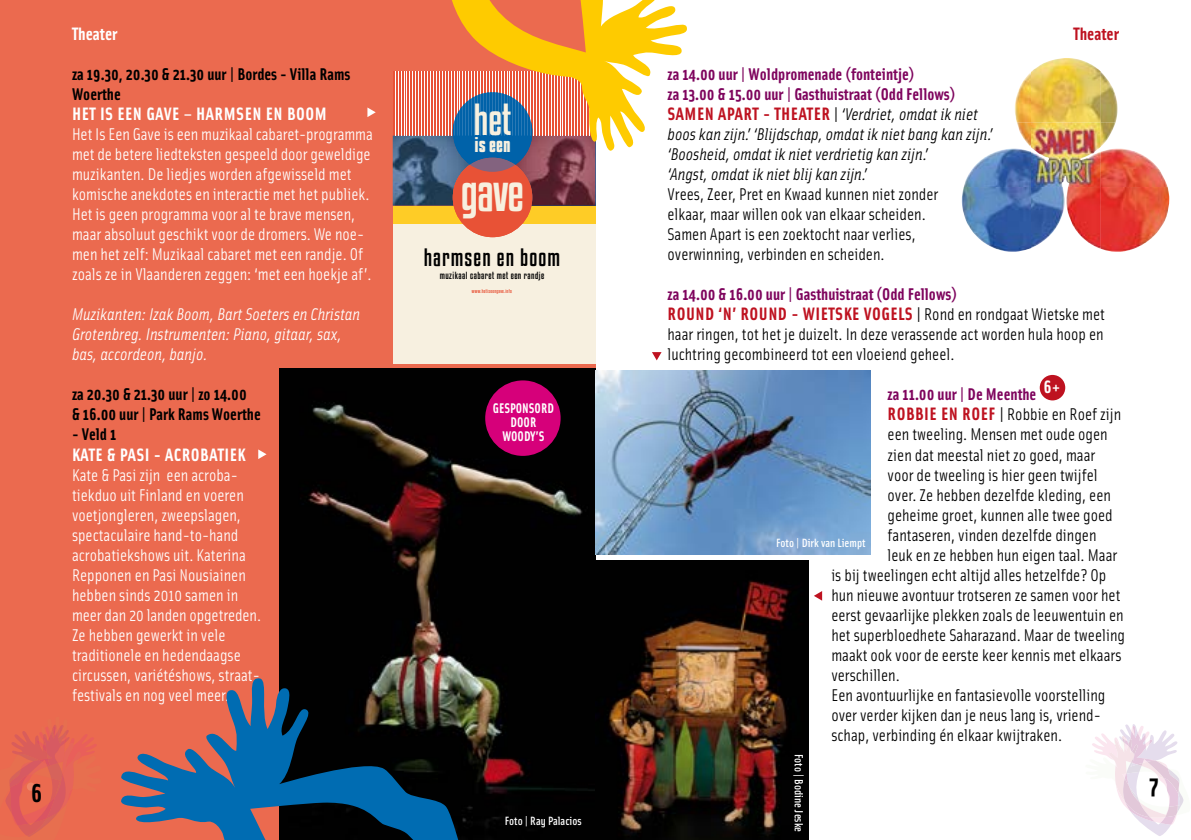
<style>
.page{position:relative;width:1191px;height:840px;background:#fff}
.page>*{position:absolute;margin:0;border:0;box-sizing:border-box;transform-origin:0 0}
.t1{font:47.6px "Kenyan Coffee Rg";color:#f7f0df}
.t2{font:39.4px "Kenyan Coffee Rg";color:#f7f0df}
.t3{font:700 26px "Solex";color:#000}
.t4{font:22.2px "Kenyan Coffee Rg";letter-spacing:.05em;color:#000}
.t5{font:700 18.8px "Kenyan Coffee Rg";color:#f7f0df}
.t6{font:700 18px "Solex";letter-spacing:.025em;color:#be1220}
.t7{font:700 18px "Solex";letter-spacing:.025em;color:#fff}
.t8{font:700 18px "Solex";color:#fff}
.t9{font:700 18px "Solex";color:#be1220}
.t10{font:17px/20px "Solex";color:#000}
.t11{font:17px/20px "Solex";color:#fff}
.t12{font:italic 17px/20px "Solex";color:#000}
.t13{font:italic 17px/20px "Solex";color:#fff}
.t14{font:700 17px/20px "Solex";color:#000}
.t15{font:700 17px "Solex";color:#7e045d}
.t16{font:700 14px/14px "Solex";color:#fff;text-align:center;scale:.95 1}
.t17{font:500 12px "Solex";color:#fff}
.t18{font:9px "Kenyan Coffee Rg";letter-spacing:.05em;color:#000}
.t19{font:5px "Kenyan Coffee Rg";letter-spacing:.05em;color:#e85236}
.s1{font-weight:700;font-style:normal;color:#7e045d}
.s2{font-weight:700;font-style:normal;font-size:18px;color:#be1220}
.s3{font-style:normal}
.s4{font-weight:400;font-size:17px;color:#000}
.s5{font-weight:700;font-size:18px;color:#be1220}
</style>
<div class="page">
<div style="left:0;top:0;width:595px;height:839px;background:#eb6a4f"></div>
<svg style="left:1092px;top:724px;width:92px;height:111px"></svg>
<svg style="left:5px;top:725px;width:91px;height:112px"></svg>
<div style="left:393px;top:224px;width:202px;height:140px;background:#f7f0e0"></div>
<img style="left:279px;top:368px;width:316px;height:471px">
<img style="left:595px;top:370px;width:275px;height:184px">
<img style="left:595px;top:560px;width:213px;height:279px">
<img style="left:1014px;top:72px;width:17px;height:50px">
<img style="left:1031px;top:58px;width:69px;height:64px">
<img style="left:1100px;top:71px;width:17px;height:51px">
<img style="left:964px;top:122px;width:203px;height:65px">
<img style="left:961px;top:187px;width:70px;height:64px">
<img style="left:1031px;top:187px;width:69px;height:61px">
<img style="left:1100px;top:187px;width:69px;height:64px">
<svg style="left:367px;top:107px;width:9px;height:10px"></svg>
<svg style="left:258px;top:449px;width:8px;height:10px"></svg>
<svg style="left:814px;top:591px;width:8px;height:9px"></svg>
<svg style="left:652px;top:352px;width:9px;height:8px"></svg>
<svg style="left:393px;top:0;width:294px;height:237px"></svg>
<svg style="left:121px;top:676px;width:367px;height:163px"></svg>
<div style="left:1039px;top:375px;width:26px;height:25px;background:#be1220;border-radius:50%"></div>
<div style="left:485px;top:380px;width:75px;height:75px;background:#d6007a;border-radius:50%"></div>
<h3 class="t3" style="left:31px;top:778px;width:13px">6</h3>
<p class="t8" style="left:72px;top:24px;width:47px">Theater</p>
<p class="t9" style="left:1073px;top:24px;width:47px">Theater</p>
<p class="t14" style="left:72px;top:64px;width:280px">za 19.30, 20.30 &amp; 21.30 uur | Bordes - Villa Rams<br>Woerthe</p>
<p class="t7" style="left:72px;top:104px;width:256px">HET IS EEN GAVE – HARMSEN EN BOOM</p>
<p class="t11" style="left:72px;top:125px;width:302px">Het Is Een Gave is een muzikaal cabaret-programma met de betere liedteksten gespeeld door geweldige muzikanten. De liedjes worden afgewisseld met komische anekdotes en interactie met het publiek.<br>Het is geen programma voor al te brave mensen, maar absoluut geschikt voor de dromers. We noe&shy;men het zelf: Muzikaal cabaret met een randje. Of zoals ze in Vlaanderen zeggen: ‘met een hoekje af’.</p>
<p class="t13" style="left:72px;top:306px;width:289px">Muzikanten: Izak Boom, Bart Soeters en Christan<br>Grotenbreg. Instrumenten: Piano, gitaar, sax, bas, accordeon, banjo.</p>
<p class="t14" style="left:72px;top:384px;width:190px">za 20.30 &amp; 21.30 uur | zo 14.00<br>&amp; 16.00 uur | Park Rams Woerthe</p>
<p class="t14" style="left:72px;top:424px;width:46px">- Veld 1</p>
<p class="t7" style="left:72px;top:444px;width:175px">KATE &amp; PASI - ACROBATIEK</p>
<p class="t11" style="left:72px;top:465px;width:190px">Kate &amp; Pasi zijn een acroba&shy;tiekduo uit Finland en voeren voetjongleren, zweepslagen, spectaculaire hand-to-hand acrobatiekshows uit. Katerina<br>Repponen en Pasi Nousiainen hebben sinds 2010 samen in meer dan 20 landen opgetreden.<br>Ze hebben gewerkt in vele traditionele en hedendaagse circussen, variétéshows, straat&shy;festivals en nog veel meer.</p>
<h2 class="t2" style="left:473px;top:95px;width:40px">het</h2>
<p class="t5" style="left:474px;top:133px;width:37px">is een</p>
<h1 class="t1" style="left:461px;top:163px;width:65px">gave</h1>
<h3 class="t4" style="left:424px;top:244px;width:138px">harmsen en boom</h3>
<p class="t18" style="left:440px;top:269px;width:106px">muzikaal cabaret met een randje</p>
<p class="t19" style="left:472px;top:288px;width:41px">www.hetiseengave.info</p>
<p class="t16" style="left:493px;top:401px;width:66px">GESPONSORD<br>DOOR<br>WOODY’S</p>
<p class="t17" style="left:505px;top:815px;width:78px">Foto | Ray Palacios</p>
<p class="t12" style="left:667px;top:66px;width:326px"><span class="s1">za 14.00 uur | Woldpromenade (fonteintje)<br>za 13.00 &amp; 15.00 uur | Gasthuistraat (Odd Fellows)<br></span><span class="s2">SAMEN APART - THEATER</span> <span class="s3">|</span> ‘Verdriet, omdat ik niet boos kan zijn.’ ‘Blijdschap, omdat ik niet bang kan zijn.’ ‘Boosheid, omdat ik niet verdrietig kan zijn.’<br>‘Angst, omdat ik niet blij kan zijn.’</p>
<p class="t10" style="left:667px;top:185px;width:272px">Vrees, Zeer, Pret en Kwaad kunnen niet zonder elkaar, maar willen ook van elkaar scheiden.<br>Samen Apart is een zoektocht naar verlies, overwinning, verbinden en scheiden.</p>
<p class="t15" style="left:667px;top:285px;width:291px">za 14.00 &amp; 16.00 uur | Gasthuistraat (Odd Fellows)</p>
<p class="t6" style="left:667px;top:304px;width:439px">ROUND ‘N’ ROUND - WIETSKE VOGELS <span class="s4">| Rond en rondgaat Wietske met</span></p>
<p class="t10" style="left:667px;top:325px;width:438px">haar ringen, tot het je duizelt. In deze verassende act worden hula hoop en luchtring gecombineerd tot een vloeiend geheel.</p>
<p class="t15" style="left:887px;top:385px;width:150px">za 11.00 uur | De Meenthe</p>
<p class="t10" style="left:887px;top:405px;width:235px"><span class="s5">ROBBIE EN ROEF</span> | Robbie en Roef zijn</p>
<p class="t10" style="left:887px;top:425px;width:222px">een tweeling. Mensen met oude ogen</p>
<p class="t10" style="left:887px;top:445px;width:209px">zien dat meestal niet zo goed, maar</p>
<p class="t10" style="left:887px;top:465px;width:212px">voor de tweeling is hier geen twijfel</p>
<p class="t10" style="left:887px;top:485px;width:225px">over. Ze hebben dezelfde kleding, een</p>
<p class="t10" style="left:887px;top:505px;width:227px">geheime groet, kunnen alle twee goed</p>
<p class="t10" style="left:887px;top:525px;width:210px">fantaseren, vinden dezelfde dingen</p>
<p class="t10" style="left:887px;top:545px;width:231px">leuk en ze hebben hun eigen taal. Maar</p>
<p class="t10" style="left:831px;top:565px;width:276px">is bij tweelingen echt altijd alles hetzelfde? Op</p>
<p class="t10" style="left:831px;top:585px;width:291px">hun nieuwe avontuur trotseren ze samen voor het</p>
<p class="t10" style="left:831px;top:605px;width:294px">eerst gevaarlijke plekken zoals de leeuwentuin en</p>
<p class="t10" style="left:831px;top:625px;width:295px">het superbloedhete Saharazand. Maar de tweeling</p>
<p class="t10" style="left:831px;top:645px;width:292px">maakt ook voor de eerste keer kennis met elkaars</p>
<p class="t10" style="left:831px;top:665px;width:70px">verschillen.</p>
<p class="t10" style="left:831px;top:685px;width:275px">Een avontuurlijke en fantasievolle voorstelling</p>
<p class="t10" style="left:831px;top:705px;width:271px">over verder kijken dan je neus lang is, vriend-</p>
<p class="t10" style="left:831px;top:725px;width:232px">schap, verbinding én elkaar kwijtraken.</p>
<p class="t7" style="left:1043px;top:377px;width:18px">6+</p>
<p class="t17" style="left:776px;top:537px;width:91px">Foto | Dirk van Liempt</p>
<p class="t17" style="left:804px;top:753px;width:80px;rotate:90deg">Foto | Bodine Jeske</p>
<h3 class="t3" style="left:1149px;top:769px;width:11px">7</h3>
</div>
